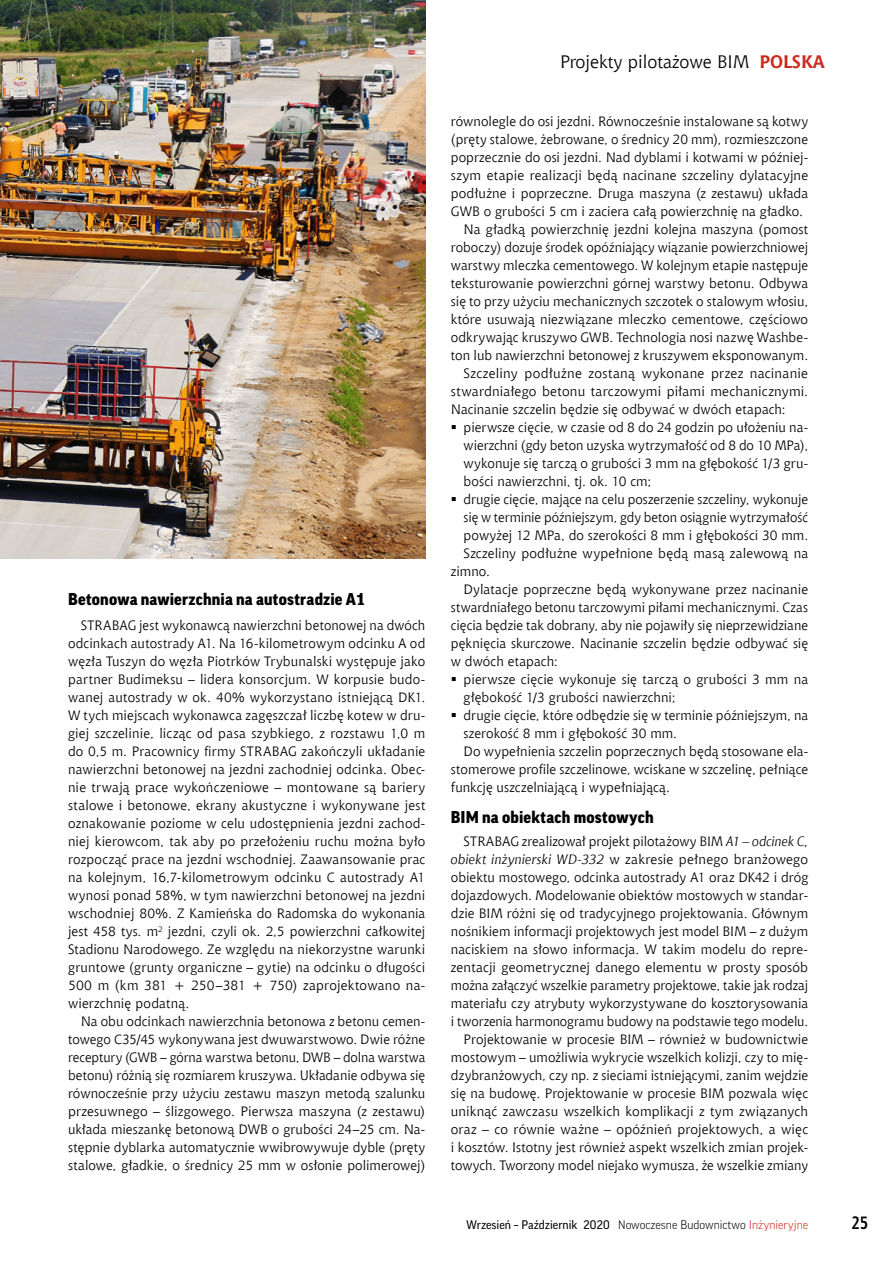
<style>
.page{position:relative;width:893px;height:1263px;background:#fff}
.page>*{position:absolute;margin:0;border:0;box-sizing:border-box;transform-origin:0 0}
.t1{font:18px "Chianti EU";color:#000}
.t2{font:700 18px "Aerton Cnd EFN";color:#000}
.srodtytuly{font:900 16.5px "Good Pro";letter-spacing:.015em;color:#000}
.text_podstawowy{font:13.5px/18px "Chianti EU";letter-spacing:.005em;color:#000;text-align:justify}
.t3{font:12px "Good Pro";color:#000}
.s1{font-weight:700;color:#cb2a1d}
.s2{font-style:italic}
.s3{font-weight:300}
.s4{font-weight:300;color:#cb2a1d}
</style>
<div class="page">
<img style="left:0;top:0;width:425px;height:558px">
<p class="srodtytuly" style="left:68px;top:589px;width:298px">Betonowa nawierzchnia na autostradzie A1</p>
<p class="text_podstawowy" style="left:68px;top:616px;width:359px;text-indent:13px">STRABAG jest wykonawcą nawierzchni betonowej na dwóch odcinkach autostrady A1. Na 16-kilometrowym odcinku A od węzła Tuszyn do węzła Piotrków Trybunalski występuje jako partner Budimeksu – lidera konsorcjum. W korpusie budo&shy;wanej autostrady w ok. 40% wykorzystano istniejącą DK1.<br>W tych miejscach wykonawca zagęszczał liczbę kotew w dru&shy;giej szczelinie, licząc od pasa szybkiego, z rozstawu 1,0 m do 0,5 m. Pracownicy firmy STRABAG zakończyli układanie nawierzchni betonowej na jezdni zachodniej odcinka. Obec&shy;nie trwają prace wykończeniowe – montowane są bariery stalowe i betonowe, ekrany akustyczne i wykonywane jest oznakowanie poziome w celu udostępnienia jezdni zachod&shy;niej kierowcom, tak aby po przełożeniu ruchu można było rozpocząć prace na jezdni wschodniej. Zaawansowanie prac na kolejnym, 16,7-kilometrowym odcinku C autostrady A1 wynosi ponad 58%, w tym nawierzchni betonowej na jezdni wschodniej 80%. Z Kamieńska do Radomska do wykonania jest 458 tys. m<sup>2</sup> jezdni, czyli ok. 2,5 powierzchni całkowitej Stadionu Narodowego. Ze względu na niekorzystne warunki gruntowe (grunty organiczne – gytie) na odcinku o długości 500 m (km 381 + 250–381 + 750) zaprojektowano na&shy;wierzchnię podatną.</p>
<p class="text_podstawowy" style="left:68px;top:1012px;width:359px;text-indent:13px">Na obu odcinkach nawierzchnia betonowa z betonu cemen&shy;towego C35/45 wykonywana jest dwuwarstwowo. Dwie różne receptury (GWB – górna warstwa betonu, DWB – dolna warstwa betonu) różnią się rozmiarem kruszywa. Układanie odbywa się równocześnie przy użyciu zestawu maszyn metodą szalunku przesuwnego – ślizgowego. Pierwsza maszyna (z zestawu) układa mieszankę betonową DWB o grubości 24–25 cm. Na&shy;stępnie dyblarka automatycznie wwibrowywuje dyble (pręty stalowe, gładkie, o średnicy 25 mm w osłonie polimerowej)</p>
<p class="t1" style="left:560px;top:51px;width:266px">Projekty pilotażowe BIM <span class="s1">POLSKA</span></p>
<p class="text_podstawowy" style="left:451px;top:112px;width:359px">równolegle do osi jezdni. Równocześnie instalowane są kotwy (pręty stalowe, żebrowane, o średnicy 20 mm), rozmieszczone poprzecznie do osi jezdni. Nad dyblami i kotwami w później&shy;szym etapie realizacji będą nacinane szczeliny dylatacyjne podłużne i poprzeczne. Druga maszyna (z zestawu) układa GWB o grubości 5 cm i zaciera całą powierzchnię na gładko.</p>
<p class="text_podstawowy" style="left:451px;top:220px;width:359px;text-indent:13px">Na gładką powierzchnię jezdni kolejna maszyna (pomost roboczy) dozuje środek opóźniający wiązanie powierzchniowej warstwy mleczka cementowego. W kolejnym etapie następuje teksturowanie powierzchni górnej warstwy betonu. Odbywa się to przy użyciu mechanicznych szczotek o stalowym włosiu, które usuwają niezwiązane mleczko cementowe, częściowo odkrywając kruszywo GWB. Technologia nosi nazwę Washbe&shy;ton lub nawierzchni betonowej z kruszywem eksponowanym.</p>
<p class="text_podstawowy" style="left:451px;top:364px;width:359px;text-indent:13px">Szczeliny podłużne zostaną wykonane przez nacinanie stwardniałego betonu tarczowymi piłami mechanicznymi.<br>Nacinanie szczelin będzie się odbywać w dwóch etapach:</p>
<p class="text_podstawowy" style="left:464px;top:418px;width:346px">pierwsze cięcie, w czasie od 8 do 24 godzin po ułożeniu na&shy;wierzchni (gdy beton uzyska wytrzymałość od 8 do 10 MPa), wykonuje się tarczą o grubości 3 mm na głębokość 1/3 gru&shy;bości nawierzchni, tj. ok. 10 cm;</p>
<p class="text_podstawowy" style="left:464px;top:490px;width:346px">drugie cięcie, mające na celu poszerzenie szczeliny, wykonuje się w terminie późniejszym, gdy beton osiągnie wytrzymałość powyżej 12 MPa, do szerokości 8 mm i głębokości 30 mm.</p>
<p class="text_podstawowy" style="left:451px;top:544px;width:359px;text-indent:13px">Szczeliny podłużne wypełnione będą masą zalewową na zimno.</p>
<p class="text_podstawowy" style="left:451px;top:580px;width:359px;text-indent:13px">Dylatacje poprzeczne będą wykonywane przez nacinanie stwardniałego betonu tarczowymi piłami mechanicznymi. Czas cięcia będzie tak dobrany, aby nie pojawiły się nieprzewidziane pęknięcia skurczowe. Nacinanie szczelin będzie odbywać się w dwóch etapach:</p>
<p class="text_podstawowy" style="left:464px;top:670px;width:346px">pierwsze cięcie wykonuje się tarczą o grubości 3 mm na głębokość 1/3 grubości nawierzchni;</p>
<p class="text_podstawowy" style="left:464px;top:706px;width:346px">drugie cięcie, które odbędzie się w terminie późniejszym, na szerokość 8 mm i głębokość 30 mm.</p>
<p class="text_podstawowy" style="left:451px;top:742px;width:359px;text-indent:13px">Do wypełnienia szczelin poprzecznych będą stosowane ela&shy;stomerowe profile szczelinowe, wciskane w szczelinę, pełniące funkcję uszczelniającą i wypełniającą.</p>
<p class="srodtytuly" style="left:451px;top:808px;width:204px">BIM na obiektach mostowych</p>
<p class="text_podstawowy" style="left:451px;top:832px;width:359px;text-indent:13px">STRABAG zrealizował projekt pilotażowy BIM <span class="s2">A1 – odcinek C, obiekt inżynierski WD-332</span> w zakresie pełnego branżowego obiektu mostowego, odcinka autostrady A1 oraz DK42 i dróg dojazdowych. Modelowanie obiektów mostowych w standar&shy;dzie BIM różni się od tradycyjnego projektowania. Głównym nośnikiem informacji projektowych jest model BIM – z dużym naciskiem na słowo informacja. W takim modelu do repre&shy;zentacji geometrycznej danego elementu w prosty sposób można załączyć wszelkie parametry projektowe, takie jak rodzaj materiału czy atrybuty wykorzystywane do kosztorysowania i tworzenia harmonogramu budowy na podstawie tego modelu.</p>
<p class="text_podstawowy" style="left:451px;top:1030px;width:359px;text-indent:13px">Projektowanie w procesie BIM – również w budownictwie mostowym – umożliwia wykrycie wszelkich kolizji, czy to mię&shy;dzybranżowych, czy np. z sieciami istniejącymi, zanim wejdzie się na budowę. Projektowanie w procesie BIM pozwala więc uniknąć zawczasu wszelkich komplikacji z tym związanych oraz – co równie ważne – opóźnień projektowych, a więc i kosztów. Istotny jest również aspekt wszelkich zmian projek&shy;towych. Tworzony model niejako wymusza, że wszelkie zmiany</p>
<p class="t3" style="left:466px;top:1218px;width:343px">Wrzesień – Październik 2020 <span class="s3">Nowoczesne Budownictwo</span> <span class="s4">Inżynieryjne</span></p>
<p class="t2" style="left:851px;top:1212px;width:18px">25</p>
</div>
